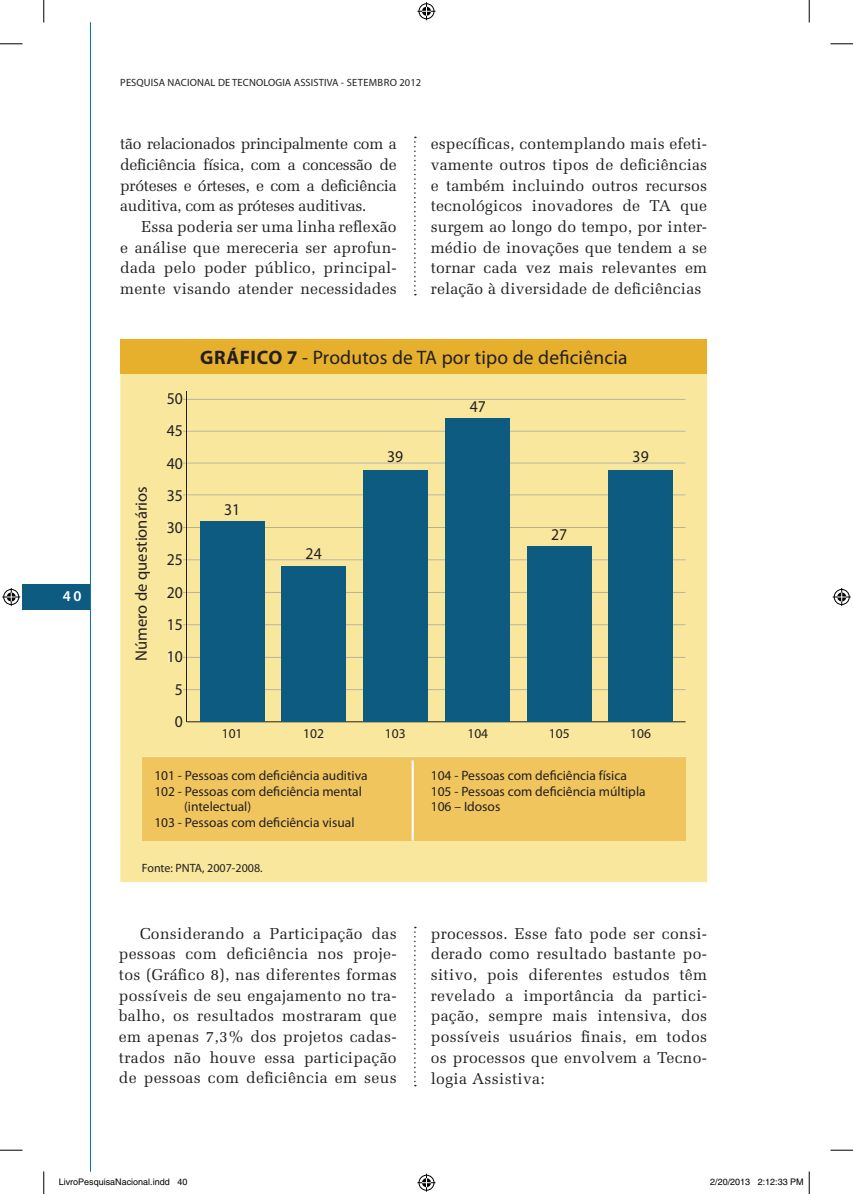
<style>
.page{position:relative;width:853px;height:1194px;background:#fff}
.page>*{position:absolute;margin:0;border:0;box-sizing:border-box;transform-origin:0 0}
.t1{font:19.5px "Myriad Pro";letter-spacing:.01em;color:#231f20}
.t2{font:16.5px/32.2px "Myriad Pro";color:#231f20;text-align:center;scale:.95 1}
.t3{font:16.5px "Myriad Pro";color:#231f20}
.t4{font:15.75px/20.7px "Melior LT Std";letter-spacing:.01em;color:#231f20;text-align:justify}
.t5{font:600 15px "Myriad Pro";color:#fff}
.t6{font:13.5px/15.8px "Myriad Pro";color:#231f20}
.t7{font:12px "Myriad Pro";color:#231f20}
.t8{font:10.5px "Myriad Pro";letter-spacing:.01em;color:#231f20}
.t9{font:9px "Helvetica";color:#000}
.s1{font-weight:700}
</style>
<div class="page">
<div style="left:22px;top:584px;width:68px;height:25px;background:#0e5b81"></div>
<hr style="left:90px;top:22px;width:1px;height:1149px;background:#1373a1">
<div style="left:120px;top:373px;width:587px;height:508px;background:#f9e79d"></div>
<div style="left:168px;top:393px;width:14px;height:11px;background:#f9e79d"></div>
<div style="left:167px;top:425px;width:15px;height:11px;background:#f9e79d"></div>
<div style="left:167px;top:457px;width:15px;height:11px;background:#f9e79d"></div>
<div style="left:168px;top:490px;width:14px;height:11px;background:#f9e79d"></div>
<div style="left:168px;top:522px;width:14px;height:11px;background:#f9e79d"></div>
<div style="left:168px;top:554px;width:14px;height:11px;background:#f9e79d"></div>
<div style="left:168px;top:586px;width:14px;height:11px;background:#f9e79d"></div>
<div style="left:169px;top:619px;width:13px;height:11px;background:#f9e79d"></div>
<div style="left:169px;top:651px;width:13px;height:11px;background:#f9e79d"></div>
<div style="left:176px;top:683px;width:6px;height:11px;background:#f9e79d"></div>
<hr style="left:186px;top:391px;width:1px;height:330px;background:#231f20">
<hr style="left:187px;top:721px;width:498px;height:1px;background:#231f20">
<div style="left:120px;top:339px;width:587px;height:34px;background:#e6b02d"></div>
<hr style="left:187px;top:689px;width:498px;height:1px;background:#a59a6b">
<hr style="left:187px;top:656px;width:498px;height:1px;background:#a59a6b">
<hr style="left:187px;top:624px;width:498px;height:1px;background:#a59a6b">
<hr style="left:187px;top:591px;width:498px;height:1px;background:#a59a6b">
<hr style="left:187px;top:559px;width:498px;height:1px;background:#a59a6b">
<hr style="left:187px;top:527px;width:498px;height:1px;background:#a59a6b">
<hr style="left:187px;top:494px;width:498px;height:1px;background:#a59a6b">
<hr style="left:187px;top:462px;width:498px;height:1px;background:#a59a6b">
<hr style="left:187px;top:430px;width:498px;height:1px;background:#a59a6b">
<div style="left:527px;top:545px;width:65px;height:176px;background:#0e5b81"></div>
<div style="left:445px;top:418px;width:65px;height:303px;background:#0e5b81"></div>
<div style="left:363px;top:469px;width:65px;height:252px;background:#0e5b81"></div>
<div style="left:281px;top:566px;width:65px;height:155px;background:#0e5b81"></div>
<div style="left:200px;top:520px;width:65px;height:201px;background:#0e5b81"></div>
<div style="left:608px;top:469px;width:65px;height:252px;background:#0e5b81"></div>
<div style="left:142px;top:756px;width:543px;height:84px;background:#f0c55e"></div>
<hr style="left:412px;top:760px;width:2px;height:80px;background:#fff">
<hr style="left:187px;top:399px;width:498px;height:1px;background:#a59a6b">
<svg style="left:183px;top:391px;width:4px;height:9px"></svg>
<svg style="left:414px;top:137px;width:2px;height:158px"></svg>
<svg style="left:414px;top:926px;width:2px;height:159px"></svg>
<svg style="left:0;top:44px;width:22px;height:1px"></svg>
<svg style="left:830px;top:44px;width:23px;height:1px"></svg>
<svg style="left:0;top:1149px;width:22px;height:1px"></svg>
<svg style="left:830px;top:1149px;width:23px;height:1px"></svg>
<svg style="left:44px;top:0;width:1px;height:22px"></svg>
<svg style="left:44px;top:1171px;width:1px;height:22px"></svg>
<svg style="left:809px;top:0;width:1px;height:22px"></svg>
<svg style="left:417px;top:2px;width:18px;height:18px"></svg>
<svg style="left:417px;top:1173px;width:18px;height:18px"></svg>
<svg style="left:2px;top:588px;width:18px;height:18px"></svg>
<svg style="left:833px;top:588px;width:18px;height:18px"></svg>
<div style="left:182px;top:1177px;width:5px;height:8px;border:1px solid #fff;border-radius:50%"></div>
<svg style="left:808px;top:1171px;width:2px;height:22px"></svg>
<p class="t8" style="left:120px;top:76px;width:302px">PESQUISA NACIONAL DE TECNOLOGIA ASSISTIVA - SETEMBRO 2012</p>
<p class="t4" style="left:120px;top:133px;width:278px">tão relacionados principalmente com a deficiência física, com a concessão de próteses e órteses, e com a deficiência auditiva, com as próteses auditivas.</p>
<p class="t4" style="left:120px;top:216px;width:278px;text-indent:21px">Essa poderia ser uma linha reflexão e análise que mereceria ser aprofun&shy;dada pelo poder público, principal&shy;mente visando atender necessidades</p>
<p class="t4" style="left:431px;top:133px;width:278px">específicas, contemplando mais efeti&shy;vamente outros tipos de deficiências e também incluindo outros recursos tecnológicos inovadores de TA que surgem ao longo do tempo, por inter&shy;médio de inovações que tendem a se tornar cada vez mais relevantes em relação à diversidade de deficiências</p>
<p class="t5" style="left:63px;top:586px;width:20px">40</p>
<p class="t1" style="left:200px;top:345px;width:429px"><span class="s1">GRÁFICO 7</span> - Produtos de TA por tipo de deficiência</p>
<p class="t2" style="left:167px;top:382px;width:18px">50<br>45<br>40<br>35<br>30<br>25<br>20<br>15<br>10<br>5<br>0</p>
<p class="t2" style="left:470px;top:390px;width:18px">47</p>
<p class="t2" style="left:387px;top:440px;width:18px">39</p>
<p class="t2" style="left:633px;top:440px;width:18px">39</p>
<p class="t3" style="left:131px;top:660px;width:176px;rotate:-90deg">Número de questionários</p>
<p class="t2" style="left:224px;top:493px;width:18px">31</p>
<p class="t2" style="left:551px;top:518px;width:18px">27</p>
<p class="t2" style="left:306px;top:537px;width:18px">24</p>
<p class="t6" style="left:222px;top:724px;width:22px">101</p>
<p class="t6" style="left:303px;top:724px;width:22px">102</p>
<p class="t6" style="left:385px;top:724px;width:22px">103</p>
<p class="t6" style="left:467px;top:724px;width:22px">104</p>
<p class="t6" style="left:549px;top:724px;width:22px">105</p>
<p class="t6" style="left:630px;top:724px;width:22px">106</p>
<p class="t6" style="left:154px;top:767px;width:215px">101 - Pessoas com deficiência auditiva</p>
<p class="t6" style="left:154px;top:782px;width:209px">102 - Pessoas com deficiência mental</p>
<p class="t6" style="left:184px;top:798px;width:69px">(intelectual)</p>
<p class="t6" style="left:154px;top:814px;width:202px">103 - Pessoas com deficiência visual</p>
<p class="t6" style="left:431px;top:767px;width:216px">104 - Pessoas com deficiência física<br>105 - Pessoas com deficiência múltipla<br>106 – Idosos</p>
<p class="t7" style="left:142px;top:860px;width:122px">Fonte: PNTA, 2007-2008.</p>
<p class="t4" style="left:119px;top:922px;width:279px;text-indent:21px">Considerando a Participação das pessoas com deficiência nos proje&shy;tos (Gráfico 8), nas diferentes formas possíveis de seu engajamento no tra&shy;balho, os resultados mostraram que em apenas 7,3% dos projetos cadas&shy;trados não houve essa participação de pessoas com deficiência em seus</p>
<p class="t4" style="left:431px;top:922px;width:278px">processos. Esse fato pode ser consi&shy;derado como resultado bastante po&shy;sitivo, pois diferentes estudos têm revelado a importância da partici&shy;pação, sempre mais intensiva, dos possíveis usuários finais, em todos os processos que envolvem a Tecno&shy;logia Assistiva:</p>
<p class="t9" style="left:59px;top:1176px;width:130px">LivroPesquisaNacional.indd 40</p>
<p class="t9" style="left:710px;top:1176px;width:95px">2/20/2013 2:12:33 PM</p>
</div>
